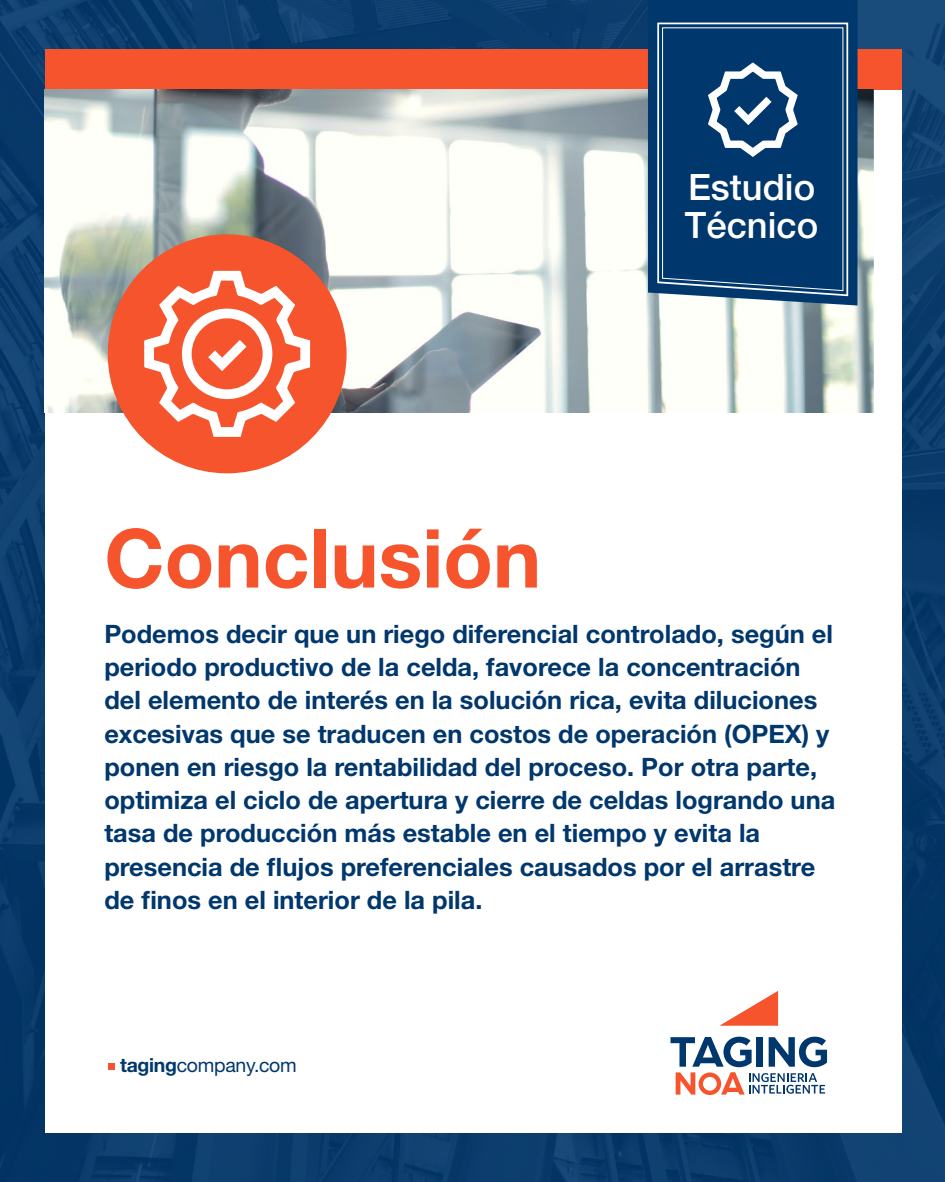
<style>
.page{position:relative;width:945px;height:1182px;background:#fff}
.page>*{position:absolute;margin:0;border:0;box-sizing:border-box;transform-origin:0 0}
.t1{font:700 81.38px "Helvetica Neue";color:#f5542d}
.t2{font:500 36.31px/38.2px "Helvetica Neue";color:#fff}
.t3{font:700 25.38px/33.2px "Helvetica Neue";color:#00376d}
.t4{font:19.43px "Helvetica Neue";letter-spacing:-.015em;color:#00376d}
.s1{font-weight:700}
</style>
<div class="page">
<div style="left:0;top:0;width:945px;height:1181px;background:linear-gradient(to bottom,#114272,#053767)"></div>
<div style="left:45px;top:49px;width:857px;height:1083px;background:#fff"></div>
<div style="left:45px;top:49px;width:857px;height:40px;background:#f5542d"></div>
<img style="left:45px;top:89px;width:828px;height:324px">
<svg style="left:648px;top:0;width:210px;height:305px;background:#194a7a"></svg>
<svg style="left:656px;top:22px;width:193px;height:275px"></svg>
<div style="left:662px;top:27px;width:182px;height:264px;background:#00376d"></div>
<svg style="left:708px;top:62px;width:90px;height:95px"></svg>
<div style="left:108px;top:234px;width:239px;height:239px;background:#f5542d;border-radius:119px"></div>
<svg style="left:109px;top:1063px;width:6px;height:6px"></svg>
<svg style="left:721px;top:991px;width:57px;height:34px"></svg>
<svg style="left:671px;top:1036px;width:156px;height:58px"></svg>
<svg style="left:144px;top:271px;width:166px;height:166px"></svg>
<h2 class="t2" style="left:685px;top:168px;width:135px">Estudio<br>Técnico</h2>
<h1 class="t1" style="left:104px;top:494px;width:438px">Conclusión</h1>
<p class="t3" style="left:104px;top:617px;width:732px">Podemos decir que un riego diferencial controlado, según el periodo productivo de la celda, favorece la concentración del elemento de interés en la solución rica, evita diluciones excesivas que se traducen en costos de operación (OPEX) y ponen en riesgo la rentabilidad del proceso. Por otra parte, optimiza el ciclo de apertura y cierre de celdas logrando una tasa de producción más estable en el tiempo y evita la presencia de flujos preferenciales causados por el arrastre de finos en el interior de la pila.</p>
<p class="t4" style="left:120px;top:1051px;width:178px"><span class="s1">taging</span>company.com</p>
</div>
